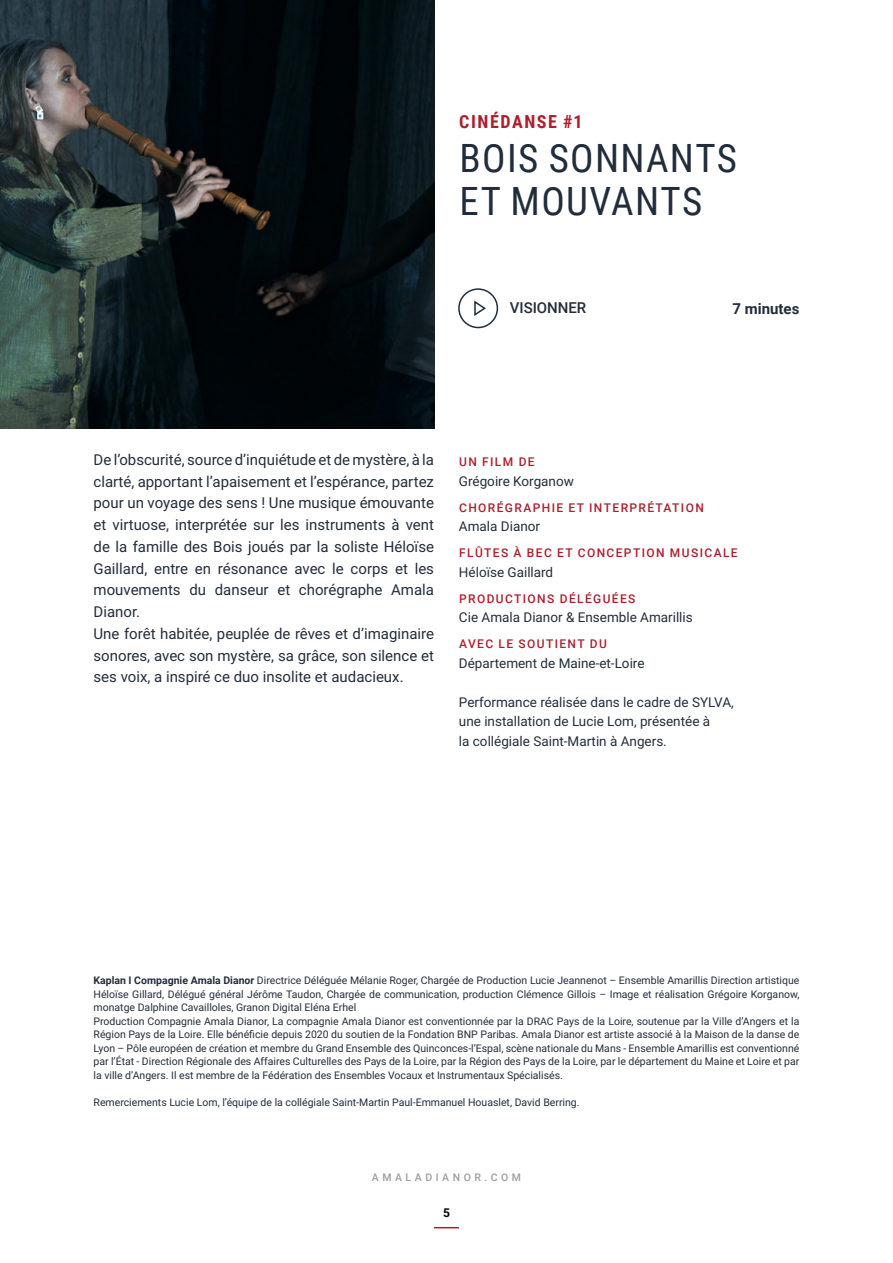
<style>
.page{position:relative;width:893px;height:1263px;background:#fff}
.page>*{position:absolute;margin:0;border:0;box-sizing:border-box;transform-origin:0 0}
.t1{font:39px/43.5px "Roboto Condensed";letter-spacing:.035em;color:#222d3b}
.t2{font:700 18px "Roboto Condensed";letter-spacing:.085em;color:#ac1f2d}
.t3{font:15px/21.8px "Roboto";color:#222d3b}
.t4{font:500 15px "Roboto";letter-spacing:-.005em;color:#222d3b}
.t5{font:700 15px "Roboto";color:#222d3b}
.t6{font:13.5px/19.5px "Roboto";color:#222d3b}
.t7{font:500 12px "Roboto";letter-spacing:.115em;color:#ac1f2d}
.t8{font:700 12px "Roboto";color:#000}
.t9{font:10.5px/13.5px "Roboto";color:#222d3b}
.t10{font:500 10.5px "Roboto";letter-spacing:.335em;color:#9d9d9c}
.s1{font-weight:700}
</style>
<div class="page">
<img style="left:0;top:0;width:434px;height:428px">
<div style="left:458px;top:288px;width:40px;height:40px;border:2px solid #222d3b;border-radius:50%"></div>
<svg style="left:474px;top:300px;width:12px;height:16px"></svg>
<svg style="left:434px;top:1227px;width:25px;height:1px"></svg>
<h2 class="t2" style="left:459px;top:109px;width:125px">CINÉDANSE #1</h2>
<h1 class="t1" style="left:460px;top:135px;width:279px">BOIS SONNANTS<br>ET MOUVANTS</h1>
<h3 class="t4" style="left:510px;top:297px;width:78px">VISIONNER</h3>
<h3 class="t5" style="left:732px;top:298px;width:69px">7 minutes</h3>
<p class="t3" style="left:94px;top:448px;width:342px">De l’obscurité, source d’inquiétude et de mystère, à la clarté, apportant l’apaisement et l’espérance, partez pour un voyage des sens ! Une musique émouvante et virtuose, interprétée sur les instruments à vent de la famille des Bois joués par la soliste Héloïse Gaillard, entre en résonance avec le corps et les mouvements du danseur et chorégraphe Amala Dianor.<br>Une forêt habitée, peuplée de rêves et d’imaginaire sonores, avec son mystère, sa grâce, son silence et ses voix, a inspiré ce duo insolite et audacieux.</p>
<p class="t7" style="left:459px;top:453px;width:77px">UN FILM DE</p>
<p class="t6" style="left:459px;top:471px;width:116px">Grégoire Korganow</p>
<p class="t7" style="left:459px;top:499px;width:246px">CHORÉGRAPHIE ET INTERPRÉTATION</p>
<p class="t6" style="left:459px;top:516px;width:83px">Amala Dianor</p>
<p class="t7" style="left:459px;top:544px;width:280px">FLÛTES À BEC ET CONCEPTION MUSICALE</p>
<p class="t6" style="left:459px;top:562px;width:96px">Héloïse Gaillard</p>
<p class="t7" style="left:459px;top:590px;width:178px">PRODUCTIONS DÉLÉGUÉES</p>
<p class="t6" style="left:459px;top:607px;width:235px">Cie Amala Dianor &amp; Ensemble Amarillis</p>
<p class="t7" style="left:459px;top:635px;width:149px">AVEC LE SOUTIENT DU</p>
<p class="t6" style="left:459px;top:653px;width:187px">Département de Maine-et-Loire</p>
<p class="t6" style="left:459px;top:692px;width:276px">Performance réalisée dans le cadre de SYLVA, une installation de Lucie Lom, présentée à<br>la collégiale Saint-Martin à Angers.</p>
<p class="t9" style="left:94px;top:973px;width:707px"><span class="s1">Kaplan I Compagnie Amala Dianor</span> Directrice Déléguée Mélanie Roger, Chargée de Production Lucie Jeannenot – Ensemble Amarillis Direction artistique Héloïse Gillard, Délégué général Jérôme Taudon, Chargée de communication, production Clémence Gillois – Image et réalisation Grégoire Korganow, monatge Dalphine Cavailloles, Granon Digital Eléna Erhel<br>Production Compagnie Amala Dianor, La compagnie Amala Dianor est conventionnée par la DRAC Pays de la Loire, soutenue par la Ville d’Angers et la Région Pays de la Loire. Elle bénéficie depuis 2020 du soutien de la Fondation BNP Paribas. Amala Dianor est artiste associé à la Maison de la danse de Lyon – Pôle européen de création et membre du Grand Ensemble des Quinconces-l’Espal, scène nationale du Mans - Ensemble Amarillis est conventionné par l’État - Direction Régionale des Affaires Culturelles des Pays de la Loire, par la Région des Pays de la Loire, par le département du Maine et Loire et par la ville d’Angers. Il est membre de la Fédération des Ensembles Vocaux et Instrumentaux Spécialisés.</p>
<p class="t9" style="left:94px;top:1095px;width:488px">Remerciements Lucie Lom, l’équipe de la collégiale Saint-Martin Paul-Emmanuel Houaslet, David Berring.</p>
<p class="t10" style="left:372px;top:1169px;width:151px">AMALADIANOR.COM</p>
<p class="t8" style="left:443px;top:1204px;width:8px">5</p>
</div>
